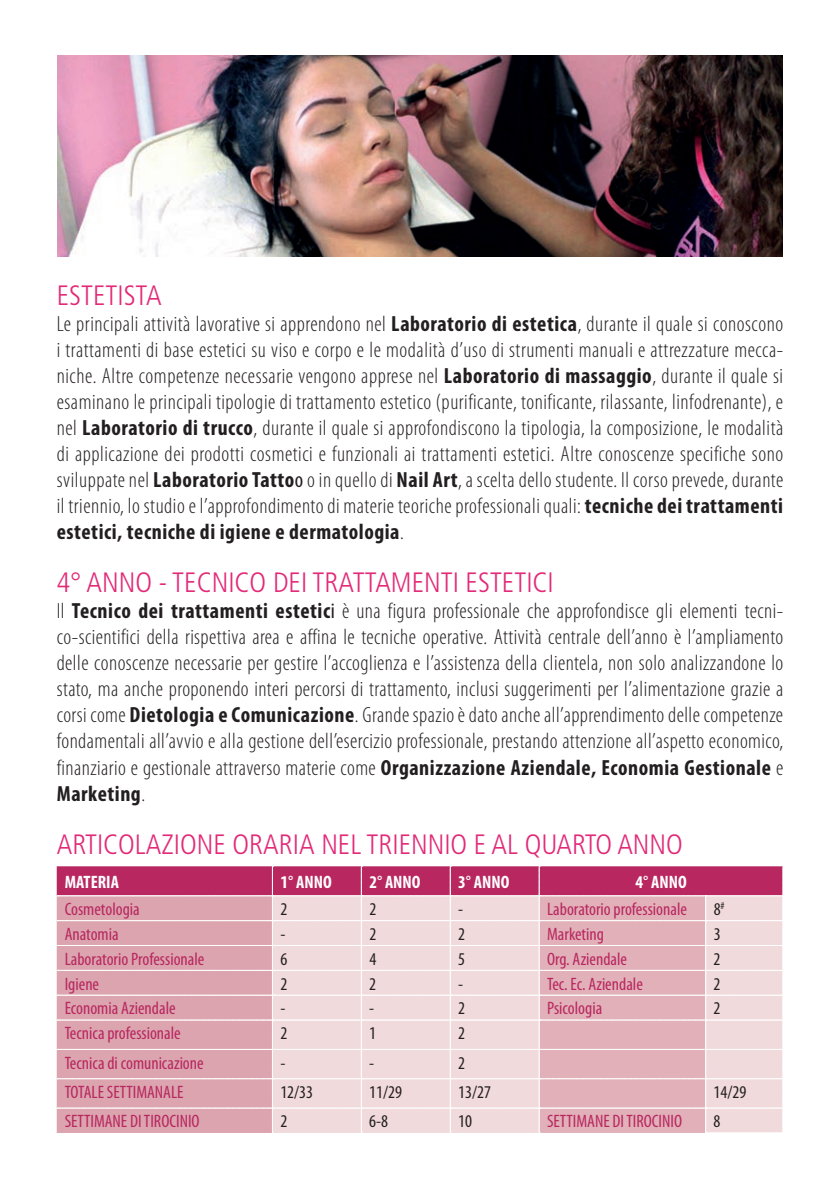
<style>
.page{position:relative;width:840px;height:1191px;background:#fff}
.page>*{position:absolute;margin:0;border:0;box-sizing:border-box;transform-origin:0 0}
.t1{font:300 condensed 28px "Frutiger LT Std";color:#e22a78}
.t2{font:300 condensed 22px/26px "Myriad Pro";letter-spacing:.02em;color:#231f20;text-align:justify}
.t3{font:condensed 18px "Myriad Pro";color:#b82760}
.t4{font:condensed 18px "Myriad Pro";color:#231f20}
.t5{font:700 condensed 18px "Myriad Pro";color:#fff}
.s1{font-weight:700}
.s2{font-weight:400}
</style>
<div class="page">
<img style="left:57px;top:55px;width:725px;height:202px">
<svg style="left:57px;top:866px;width:726px;height:267px;background:#e2b2bd"></svg>
<p class="t1" style="left:57px;top:279px;width:107px">ESTETISTA</p>
<p class="t2" style="left:57px;top:311px;width:727px">Le principali attività lavorative si apprendono nel <span class="s1">Laboratorio di estetica</span>, durante il quale si conoscono i trattamenti di base estetici su viso e corpo e le modalità d’uso di strumenti manuali e attrezzature mecca&shy;niche. Altre competenze necessarie vengono apprese nel <span class="s1">Laboratorio di massaggio</span>, durante il quale si esaminano le principali tipologie di trattamento estetico (purificante, tonificante, rilassante, linfodrenante), e nel <span class="s1">Laboratorio di trucco</span>, durante il quale si approfondiscono la tipologia, la composizione, le modalità di applicazione dei prodotti cosmetici e funzionali ai trattamenti estetici. Altre conoscenze specifiche sono sviluppate nel <span class="s1">Laboratorio Tatto</span><span class="s2">o</span> o in quello di <span class="s1">Nail Art</span>, a scelta dello studente. Il corso prevede, durante il triennio, lo studio e l’approfondimento di materie teoriche professionali quali: <span class="s1">tecniche dei trattamenti estetici, tecniche di igiene e dermatologia</span>.</p>
<p class="t1" style="left:57px;top:566px;width:498px">4° ANNO - TECNICO DEI TRATTAMENTI ESTETICI</p>
<p class="t2" style="left:57px;top:598px;width:727px">Il <span class="s1">Tecnico dei trattamenti estetic</span><span class="s2">i</span> è una figura professionale che approfondisce gli elementi tecni&shy;co-scientifici della rispettiva area e affina le tecniche operative. Attività centrale dell’anno è l’ampliamento delle conoscenze necessarie per gestire l’accoglienza e l’assistenza della clientela, non solo analizzandone lo stato, ma anche proponendo interi percorsi di trattamento, inclusi suggerimenti per l’alimentazione grazie a corsi come <span class="s1">Dietologia e Comunicazione</span>. Grande spazio è dato anche all’apprendimento delle competenze fondamentali all’avvio e alla gestione dell’esercizio professionale, prestando attenzione all’aspetto economico, finanziario e gestionale attraverso materie come <span class="s1">Organizzazione Aziendale, Economia Gestionale</span> e <span class="s1">Marketing</span>.</p>
<p class="t1" style="left:57px;top:828px;width:627px">ARTICOLAZIONE ORARIA NEL TRIENNIO E AL QUARTO ANNO</p>
<p class="t5" style="left:65px;top:870px;width:56px">MATERIA</p>
<p class="t5" style="left:280px;top:870px;width:53px">1° ANNO</p>
<p class="t5" style="left:369px;top:870px;width:53px">2° ANNO</p>
<p class="t5" style="left:458px;top:870px;width:53px">3° ANNO</p>
<p class="t5" style="left:635px;top:870px;width:53px">4° ANNO</p>
<p class="t3" style="left:65px;top:898px;width:76px">Cosmetologia</p>
<p class="t4" style="left:280px;top:898px;width:8px">2</p>
<p class="t4" style="left:369px;top:898px;width:8px">2</p>
<p class="t4" style="left:458px;top:898px;width:7px">-</p>
<p class="t3" style="left:547px;top:898px;width:141px">Laboratorio professionale</p>
<p class="t4" style="left:713px;top:898px;width:12px">8<sup>#</sup></p>
<p class="t3" style="left:65px;top:923px;width:55px">Anatomia</p>
<p class="t4" style="left:280px;top:923px;width:7px">-</p>
<p class="t4" style="left:369px;top:923px;width:8px">2</p>
<p class="t4" style="left:458px;top:923px;width:8px">2</p>
<p class="t3" style="left:547px;top:923px;width:58px">Marketing</p>
<p class="t4" style="left:713px;top:923px;width:8px">3</p>
<p class="t3" style="left:65px;top:948px;width:141px">Laboratorio Professionale</p>
<p class="t4" style="left:280px;top:948px;width:8px">6</p>
<p class="t4" style="left:369px;top:948px;width:8px">4</p>
<p class="t4" style="left:458px;top:948px;width:8px">5</p>
<p class="t3" style="left:547px;top:948px;width:81px">Org. Aziendale</p>
<p class="t4" style="left:713px;top:948px;width:8px">2</p>
<p class="t3" style="left:65px;top:972px;width:36px">Igiene</p>
<p class="t4" style="left:280px;top:972px;width:8px">2</p>
<p class="t4" style="left:369px;top:972px;width:8px">2</p>
<p class="t4" style="left:458px;top:972px;width:7px">-</p>
<p class="t3" style="left:547px;top:972px;width:97px">Tec. Ec. Aziendale</p>
<p class="t4" style="left:713px;top:972px;width:8px">2</p>
<p class="t3" style="left:65px;top:997px;width:112px">Economia Aziendale</p>
<p class="t4" style="left:280px;top:997px;width:7px">-</p>
<p class="t4" style="left:369px;top:997px;width:7px">-</p>
<p class="t4" style="left:458px;top:997px;width:8px">2</p>
<p class="t3" style="left:547px;top:997px;width:57px">Psicologia</p>
<p class="t4" style="left:713px;top:997px;width:8px">2</p>
<p class="t3" style="left:65px;top:1022px;width:118px">Tecnica professionale</p>
<p class="t4" style="left:280px;top:1022px;width:8px">2</p>
<p class="t4" style="left:369px;top:1022px;width:8px">1</p>
<p class="t4" style="left:458px;top:1022px;width:8px">2</p>
<p class="t3" style="left:65px;top:1051px;width:140px">Tecnica di comunicazione</p>
<p class="t4" style="left:280px;top:1051px;width:7px">-</p>
<p class="t4" style="left:369px;top:1051px;width:7px">-</p>
<p class="t4" style="left:458px;top:1051px;width:8px">2</p>
<p class="t3" style="left:65px;top:1081px;width:120px">TOTALE SETTIMANALE</p>
<p class="t4" style="left:280px;top:1081px;width:34px">12/33</p>
<p class="t4" style="left:369px;top:1081px;width:34px">11/29</p>
<p class="t4" style="left:458px;top:1081px;width:34px">13/27</p>
<p class="t4" style="left:713px;top:1081px;width:34px">14/29</p>
<p class="t3" style="left:65px;top:1110px;width:136px">SETTIMANE DI TIROCINIO</p>
<p class="t4" style="left:280px;top:1110px;width:8px">2</p>
<p class="t4" style="left:369px;top:1110px;width:20px">6-8</p>
<p class="t4" style="left:458px;top:1110px;width:15px">10</p>
<p class="t3" style="left:546px;top:1110px;width:136px">SETTIMANE DI TIROCINIO</p>
<p class="t4" style="left:713px;top:1110px;width:8px">8</p>
</div>
